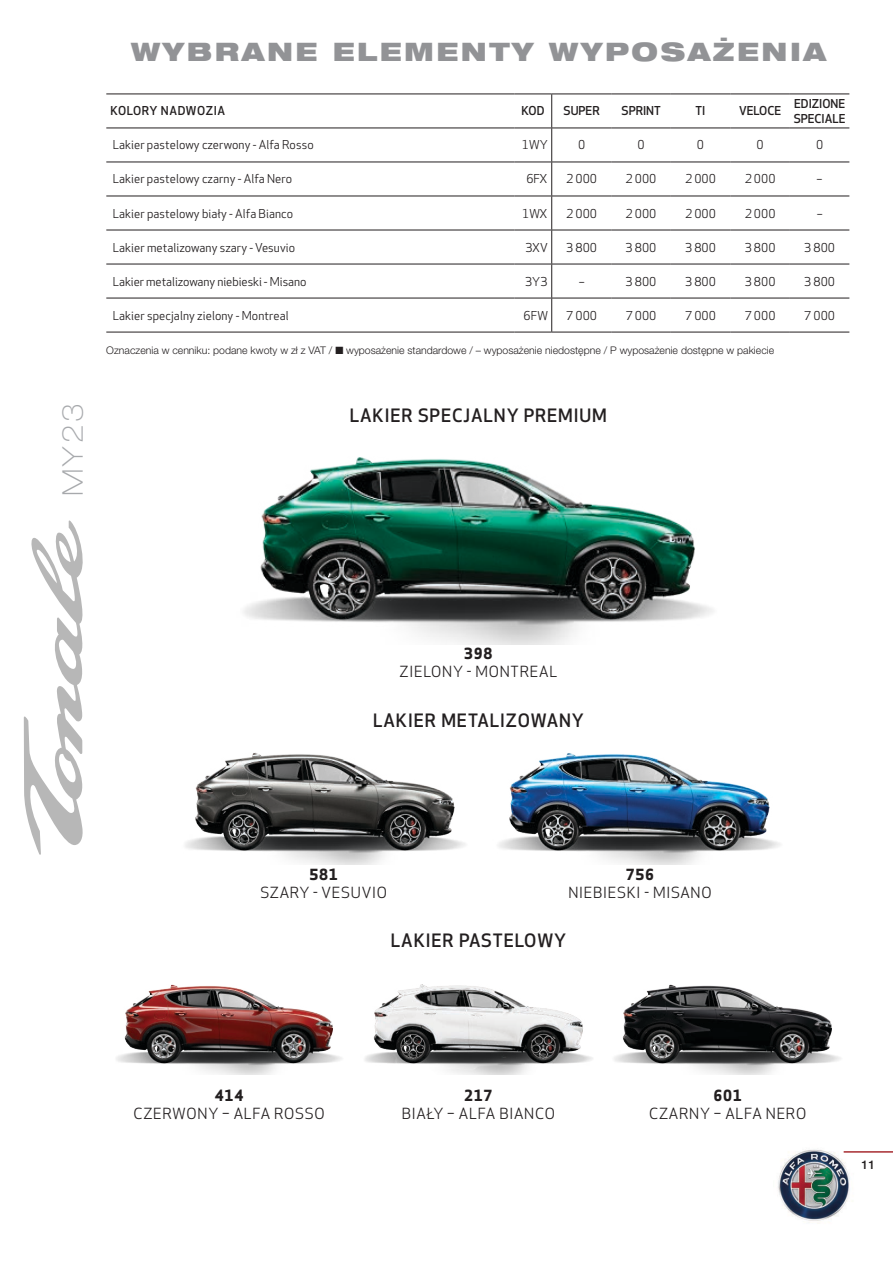
<style>
.page{position:relative;width:893px;height:1263px;background:#fff}
.page>*{position:absolute;margin:0;border:0;box-sizing:border-box;transform-origin:0 0}
.t1{font:100 expanded 28.5px "Helvetica Neue LT Pro";color:#a7a9ac}
.t2{font:900 expanded 25.5px "Helvetica Neue LT Pro";letter-spacing:.1em;color:#929396}
.t3{font:500 18px "Apex New";letter-spacing:.05em;color:#231f20}
.t4{font:15px "Apex New";letter-spacing:.05em;color:#231f20}
.t5{font:700 15px "Apex New";letter-spacing:.05em;color:#231f20}
.t6{font:12px "Apex New";letter-spacing:.01em;color:#231f20}
.t7{font:500 12px/14.4px "Apex New";color:#231f20}
.t8{font:500 12px "Apex New";letter-spacing:.05em;color:#231f20}
.t9{font:500 12px "Helvetica Neue LT Pro";color:#231f20}
.t10{font:300 10.5px "Helvetica Neue LT Pro";color:#231f20}
</style>
<div class="page">
<img style="left:778px;top:1149px;width:72px;height:75px">
<hr style="left:844px;top:1151px;width:49px;height:2px;background:#a72c31">
<svg style="left:24px;top:520px;width:59px;height:335px"></svg>
<hr style="left:106px;top:162px;width:408px;height:1px;background:#231f20">
<hr style="left:106px;top:196px;width:408px;height:1px;background:#231f20">
<hr style="left:106px;top:230px;width:408px;height:1px;background:#231f20">
<hr style="left:106px;top:264px;width:408px;height:1px;background:#231f20">
<hr style="left:106px;top:298px;width:408px;height:1px;background:#231f20">
<hr style="left:106px;top:332px;width:408px;height:1px;background:#231f20">
<hr style="left:514px;top:162px;width:38px;height:1px;background:#231f20">
<hr style="left:514px;top:196px;width:38px;height:1px;background:#231f20">
<hr style="left:514px;top:230px;width:38px;height:1px;background:#231f20">
<hr style="left:514px;top:264px;width:38px;height:1px;background:#231f20">
<hr style="left:514px;top:298px;width:38px;height:1px;background:#231f20">
<hr style="left:514px;top:332px;width:38px;height:1px;background:#231f20">
<hr style="left:551px;top:94px;width:1px;height:34px;background:#231f20">
<hr style="left:551px;top:128px;width:1px;height:34px;background:#231f20">
<hr style="left:551px;top:162px;width:1px;height:34px;background:#231f20">
<hr style="left:551px;top:196px;width:1px;height:34px;background:#231f20">
<hr style="left:551px;top:230px;width:1px;height:34px;background:#231f20">
<hr style="left:551px;top:264px;width:1px;height:34px;background:#231f20">
<hr style="left:551px;top:298px;width:1px;height:34px;background:#231f20">
<hr style="left:106px;top:94px;width:408px;height:1px;background:#231f20">
<hr style="left:514px;top:94px;width:38px;height:1px;background:#231f20">
<hr style="left:552px;top:94px;width:59px;height:1px;background:#231f20">
<hr style="left:611px;top:94px;width:60px;height:1px;background:#231f20">
<hr style="left:671px;top:94px;width:59px;height:1px;background:#231f20">
<hr style="left:730px;top:94px;width:60px;height:1px;background:#231f20">
<hr style="left:790px;top:94px;width:59px;height:1px;background:#231f20">
<hr style="left:106px;top:128px;width:408px;height:1px;background:#231f20">
<hr style="left:514px;top:128px;width:38px;height:1px;background:#231f20">
<hr style="left:552px;top:128px;width:59px;height:1px;background:#231f20">
<hr style="left:611px;top:128px;width:60px;height:1px;background:#231f20">
<hr style="left:671px;top:128px;width:59px;height:1px;background:#231f20">
<hr style="left:730px;top:128px;width:60px;height:1px;background:#231f20">
<hr style="left:790px;top:128px;width:59px;height:1px;background:#231f20">
<hr style="left:552px;top:162px;width:59px;height:1px;background:#231f20">
<hr style="left:611px;top:162px;width:60px;height:1px;background:#231f20">
<hr style="left:671px;top:162px;width:59px;height:1px;background:#231f20">
<hr style="left:730px;top:162px;width:60px;height:1px;background:#231f20">
<hr style="left:790px;top:162px;width:59px;height:1px;background:#231f20">
<hr style="left:552px;top:196px;width:59px;height:1px;background:#231f20">
<hr style="left:611px;top:196px;width:60px;height:1px;background:#231f20">
<hr style="left:671px;top:196px;width:59px;height:1px;background:#231f20">
<hr style="left:730px;top:196px;width:60px;height:1px;background:#231f20">
<hr style="left:790px;top:196px;width:59px;height:1px;background:#231f20">
<hr style="left:552px;top:230px;width:59px;height:1px;background:#231f20">
<hr style="left:611px;top:230px;width:60px;height:1px;background:#231f20">
<hr style="left:671px;top:230px;width:59px;height:1px;background:#231f20">
<hr style="left:730px;top:230px;width:60px;height:1px;background:#231f20">
<hr style="left:790px;top:230px;width:59px;height:1px;background:#231f20">
<hr style="left:552px;top:264px;width:59px;height:1px;background:#231f20">
<hr style="left:611px;top:264px;width:60px;height:1px;background:#231f20">
<hr style="left:671px;top:264px;width:59px;height:1px;background:#231f20">
<hr style="left:730px;top:264px;width:60px;height:1px;background:#231f20">
<hr style="left:790px;top:264px;width:59px;height:1px;background:#231f20">
<hr style="left:552px;top:298px;width:59px;height:1px;background:#231f20">
<hr style="left:611px;top:298px;width:60px;height:1px;background:#231f20">
<hr style="left:671px;top:298px;width:59px;height:1px;background:#231f20">
<hr style="left:730px;top:298px;width:60px;height:1px;background:#231f20">
<hr style="left:790px;top:298px;width:59px;height:1px;background:#231f20">
<hr style="left:552px;top:332px;width:59px;height:1px;background:#231f20">
<hr style="left:611px;top:332px;width:60px;height:1px;background:#231f20">
<hr style="left:671px;top:332px;width:59px;height:1px;background:#231f20">
<hr style="left:730px;top:332px;width:60px;height:1px;background:#231f20">
<hr style="left:790px;top:332px;width:59px;height:1px;background:#231f20">
<img style="left:244px;top:457px;width:469px;height:187px">
<img style="left:116px;top:984px;width:226px;height:90px">
<img style="left:185px;top:752px;width:280px;height:113px">
<img style="left:614px;top:984px;width:227px;height:90px">
<img style="left:365px;top:984px;width:228px;height:90px">
<img style="left:498px;top:753px;width:282px;height:112px">
<h1 class="t1" style="left:56px;top:496px;width:94px;rotate:-90deg">MY23</h1>
<h2 class="t2" style="left:131px;top:35px;width:697px">WYBRANE ELEMENTY WYPOSAŻENIA</h2>
<p class="t8" style="left:111px;top:104px;width:116px">KOLORY NADWOZIA</p>
<p class="t7" style="left:522px;top:104px;width:24px">KOD</p>
<p class="t7" style="left:564px;top:104px;width:38px">SUPER</p>
<p class="t7" style="left:622px;top:104px;width:41px">SPRINT</p>
<p class="t7" style="left:696px;top:104px;width:11px">TI</p>
<p class="t7" style="left:739px;top:104px;width:44px">VELOCE</p>
<p class="t7" style="left:794px;top:97px;width:53px">EDIZIONE<br>SPECIALE</p>
<p class="t6" style="left:113px;top:138px;width:203px">Lakier pastelowy czerwony - Alfa Rosso</p>
<p class="t6" style="left:522px;top:138px;width:27px">1WY</p>
<p class="t6" style="left:578px;top:138px;width:9px">0</p>
<p class="t6" style="left:637px;top:138px;width:9px">0</p>
<p class="t6" style="left:697px;top:138px;width:9px">0</p>
<p class="t6" style="left:756px;top:138px;width:9px">0</p>
<p class="t6" style="left:816px;top:138px;width:9px">0</p>
<p class="t6" style="left:113px;top:172px;width:181px">Lakier pastelowy czarny - Alfa Nero</p>
<p class="t6" style="left:526px;top:172px;width:23px">6FX</p>
<p class="t6" style="left:566px;top:172px;width:32px">2 000</p>
<p class="t6" style="left:626px;top:172px;width:32px">2 000</p>
<p class="t6" style="left:685px;top:172px;width:32px">2 000</p>
<p class="t6" style="left:745px;top:172px;width:32px">2 000</p>
<p class="t6" style="left:817px;top:172px;width:7px">–</p>
<p class="t6" style="left:113px;top:206px;width:182px">Lakier pastelowy biały - Alfa Bianco</p>
<p class="t6" style="left:522px;top:206px;width:27px">1WX</p>
<p class="t6" style="left:566px;top:206px;width:32px">2 000</p>
<p class="t6" style="left:626px;top:206px;width:32px">2 000</p>
<p class="t6" style="left:685px;top:206px;width:32px">2 000</p>
<p class="t6" style="left:745px;top:206px;width:32px">2 000</p>
<p class="t6" style="left:817px;top:206px;width:7px">–</p>
<p class="t6" style="left:113px;top:240px;width:184px">Lakier metalizowany szary - Vesuvio</p>
<p class="t6" style="left:525px;top:240px;width:24px">3XV</p>
<p class="t6" style="left:566px;top:240px;width:32px">3 800</p>
<p class="t6" style="left:626px;top:240px;width:32px">3 800</p>
<p class="t6" style="left:685px;top:240px;width:32px">3 800</p>
<p class="t6" style="left:745px;top:240px;width:32px">3 800</p>
<p class="t6" style="left:804px;top:240px;width:32px">3 800</p>
<p class="t6" style="left:113px;top:274px;width:195px">Lakier metalizowany niebieski - Misano</p>
<p class="t6" style="left:525px;top:274px;width:24px">3Y3</p>
<p class="t6" style="left:579px;top:274px;width:7px">–</p>
<p class="t6" style="left:626px;top:274px;width:32px">3 800</p>
<p class="t6" style="left:685px;top:274px;width:32px">3 800</p>
<p class="t6" style="left:745px;top:274px;width:32px">3 800</p>
<p class="t6" style="left:804px;top:274px;width:32px">3 800</p>
<p class="t6" style="left:113px;top:308px;width:177px">Lakier specjalny zielony - Montreal</p>
<p class="t6" style="left:523px;top:308px;width:26px">6FW</p>
<p class="t6" style="left:566px;top:308px;width:32px">7 000</p>
<p class="t6" style="left:626px;top:308px;width:32px">7 000</p>
<p class="t6" style="left:685px;top:308px;width:32px">7 000</p>
<p class="t6" style="left:745px;top:308px;width:32px">7 000</p>
<p class="t6" style="left:804px;top:308px;width:32px">7 000</p>
<p class="t10" style="left:106px;top:343px;width:669px">Oznaczenia w cenniku: podane kwoty w zł z VAT / ■ wyposażenie standardowe / – wyposażenie niedostępne / P wyposażenie dostępne w pakiecie</p>
<h3 class="t3" style="left:350px;top:405px;width:259px">LAKIER SPECJALNY PREMIUM</h3>
<p class="t5" style="left:464px;top:644px;width:30px">398</p>
<p class="t4" style="left:399px;top:663px;width:159px">ZIELONY - MONTREAL</p>
<h3 class="t3" style="left:373px;top:710px;width:212px">LAKIER METALIZOWANY</h3>
<p class="t5" style="left:309px;top:865px;width:30px">581</p>
<p class="t4" style="left:260px;top:884px;width:128px">SZARY - VESUVIO</p>
<p class="t5" style="left:626px;top:865px;width:30px">756</p>
<p class="t4" style="left:568px;top:884px;width:145px">NIEBIESKI - MISANO</p>
<p class="t5" style="left:215px;top:1086px;width:30px">414</p>
<p class="t4" style="left:133px;top:1105px;width:193px">CZERWONY – ALFA ROSSO</p>
<h3 class="t3" style="left:391px;top:930px;width:177px">LAKIER PASTELOWY</h3>
<p class="t5" style="left:464px;top:1086px;width:30px">217</p>
<p class="t4" style="left:402px;top:1105px;width:155px">BIAŁY – ALFA BIANCO</p>
<p class="t5" style="left:713px;top:1086px;width:30px">601</p>
<p class="t4" style="left:649px;top:1105px;width:159px">CZARNY – ALFA NERO</p>
<p class="t9" style="left:862px;top:1158px;width:15px">11</p>
</div>
